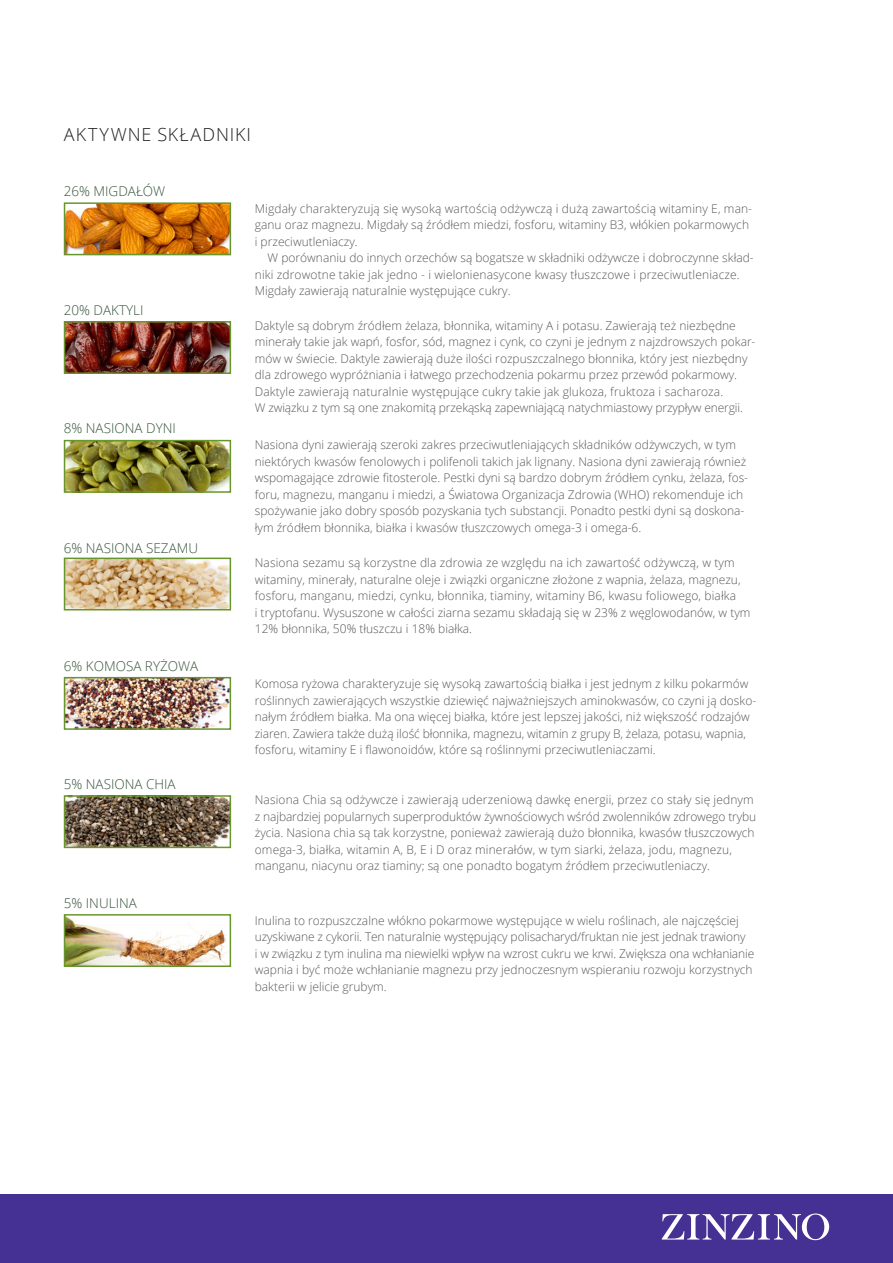
<style>
.page{position:relative;width:893px;height:1263px;background:#fff}
.page>*{position:absolute;margin:0;border:0;box-sizing:border-box;transform-origin:0 0}
.t1{font:300 18px "Open Sans";letter-spacing:.06em;color:#231f20}
.t2{font:300 13.5px "Open Sans";color:#39563d}
.t3{font:300 12px/16.5px "Open Sans";color:#57585a}
</style>
<div class="page">
<div style="left:0;top:1194px;width:893px;height:69px;background:#443193"></div>
<svg style="left:662px;top:1213px;width:167px;height:27px"></svg>
<img style="left:67px;top:205px;width:161px;height:47px">
<div style="left:64px;top:202px;width:167px;height:53px;border:2px solid #68962c"></div>
<img style="left:67px;top:324px;width:161px;height:47px">
<div style="left:64px;top:321px;width:167px;height:53px;border:2px solid #68962c"></div>
<img style="left:67px;top:443px;width:161px;height:47px">
<div style="left:64px;top:440px;width:167px;height:53px;border:2px solid #68962c"></div>
<img style="left:67px;top:798px;width:161px;height:47px">
<div style="left:64px;top:795px;width:167px;height:53px;border:2px solid #68962c"></div>
<img style="left:67px;top:680px;width:161px;height:47px">
<div style="left:64px;top:677px;width:167px;height:53px;border:2px solid #68962c"></div>
<img style="left:67px;top:561px;width:161px;height:46px">
<div style="left:64px;top:558px;width:167px;height:52px;border:2px solid #68962c"></div>
<img style="left:67px;top:917px;width:161px;height:47px">
<div style="left:64px;top:914px;width:167px;height:53px;border:2px solid #68962c"></div>
<p class="t1" style="left:64px;top:122px;width:189px">AKTYWNE SKŁADNIKI</p>
<p class="t2" style="left:64px;top:182px;width:103px">26% MIGDAŁÓW</p>
<p class="t2" style="left:64px;top:301px;width:81px">20% DAKTYLI</p>
<p class="t2" style="left:64px;top:419px;width:114px">8% NASIONA DYNI</p>
<p class="t2" style="left:64px;top:539px;width:136px">6% NASIONA SEZAMU</p>
<p class="t2" style="left:64px;top:656px;width:136px">6% KOMOSA RYŻOWA</p>
<p class="t2" style="left:64px;top:775px;width:113px">5% NASIONA CHIA</p>
<p class="t2" style="left:64px;top:893px;width:75px">5% INULINA</p>
<p class="t3" style="left:255px;top:200px;width:499px">Migdały charakteryzują się wysoką wartością odżywczą i dużą zawartością witaminy E, man&shy;ganu oraz magnezu. Migdały są źródłem miedzi, fosforu, witaminy B3, włókien pokarmowych i przeciwutleniaczy.</p>
<p class="t3" style="left:255px;top:249px;width:500px;text-indent:13px">W porównaniu do innych orzechów są bogatsze w składniki odżywcze i dobroczynne skład&shy;niki zdrowotne takie jak jedno - i wielonienasycone kwasy tłuszczowe i przeciwutleniacze.<br>Migdały zawierają naturalnie występujące cukry.</p>
<p class="t3" style="left:255px;top:317px;width:502px">Daktyle są dobrym źródłem żelaza, błonnika, witaminy A i potasu. Zawierają też niezbędne minerały takie jak wapń, fosfor, sód, magnez i cynk, co czyni je jednym z najzdrowszych pokar&shy;mów w świecie. Daktyle zawierają duże ilości rozpuszczalnego błonnika, który jest niezbędny dla zdrowego wypróżniania i łatwego przechodzenia pokarmu przez przewód pokarmowy.<br>Daktyle zawierają naturalnie występujące cukry takie jak glukoza, fruktoza i sacharoza.<br>W związku z tym są one znakomitą przekąską zapewniającą natychmiastowy przypływ energii.</p>
<p class="t3" style="left:255px;top:436px;width:495px">Nasiona dyni zawierają szeroki zakres przeciwutleniających składników odżywczych, w tym niektórych kwasów fenolowych i polifenoli takich jak lignany. Nasiona dyni zawierają również wspomagające zdrowie fitosterole. Pestki dyni są bardzo dobrym źródłem cynku, żelaza, fos&shy;foru, magnezu, manganu i miedzi, a Światowa Organizacja Zdrowia (WHO) rekomenduje ich spożywanie jako dobry sposób pozyskania tych substancji. Ponadto pestki dyni są doskona&shy;łym źródłem błonnika, białka i kwasów tłuszczowych omega-3 i omega-6.</p>
<p class="t3" style="left:255px;top:554px;width:497px">Nasiona sezamu są korzystne dla zdrowia ze względu na ich zawartość odżywczą, w tym witaminy, minerały, naturalne oleje i związki organiczne złożone z wapnia, żelaza, magnezu, fosforu, manganu, miedzi, cynku, błonnika, tiaminy, witaminy B6, kwasu foliowego, białka<br>i tryptofanu. Wysuszone w całości ziarna sezamu składają się w 23% z węglowodanów, w tym 12% błonnika, 50% tłuszczu i 18% białka.</p>
<p class="t3" style="left:255px;top:675px;width:503px">Komosa ryżowa charakteryzuje się wysoką zawartością białka i jest jednym z kilku pokarmów roślinnych zawierających wszystkie dziewięć najważniejszych aminokwasów, co czyni ją dosko&shy;nałym źródłem białka. Ma ona więcej białka, które jest lepszej jakości, niż większość rodzajów ziaren. Zawiera także dużą ilość błonnika, magnezu, witamin z grupy B, żelaza, potasu, wapnia, fosforu, witaminy E i flawonoidów, które są roślinnymi przeciwutleniaczami.</p>
<p class="t3" style="left:255px;top:791px;width:503px">Nasiona Chia są odżywcze i zawierają uderzeniową dawkę energii, przez co stały się jednym z najbardziej popularnych superproduktów żywnościowych wśród zwolenników zdrowego trybu życia. Nasiona chia są tak korzystne, ponieważ zawierają dużo błonnika, kwasów tłuszczowych omega-3, białka, witamin A, B, E i D oraz minerałów, w tym siarki, żelaza, jodu, magnezu, manganu, niacynu oraz tiaminy; są one ponadto bogatym źródłem przeciwutleniaczy.</p>
<p class="t3" style="left:255px;top:912px;width:501px">Inulina to rozpuszczalne włókno pokarmowe występujące w wielu roślinach, ale najczęściej uzyskiwane z cykorii. Ten naturalnie występujący polisacharyd/fruktan nie jest jednak trawiony<br>i w związku z tym inulina ma niewielki wpływ na wzrost cukru we krwi. Zwiększa ona wchłanianie wapnia i być może wchłanianie magnezu przy jednoczesnym wspieraniu rozwoju korzystnych bakterii w jelicie grubym.</p>
</div>
